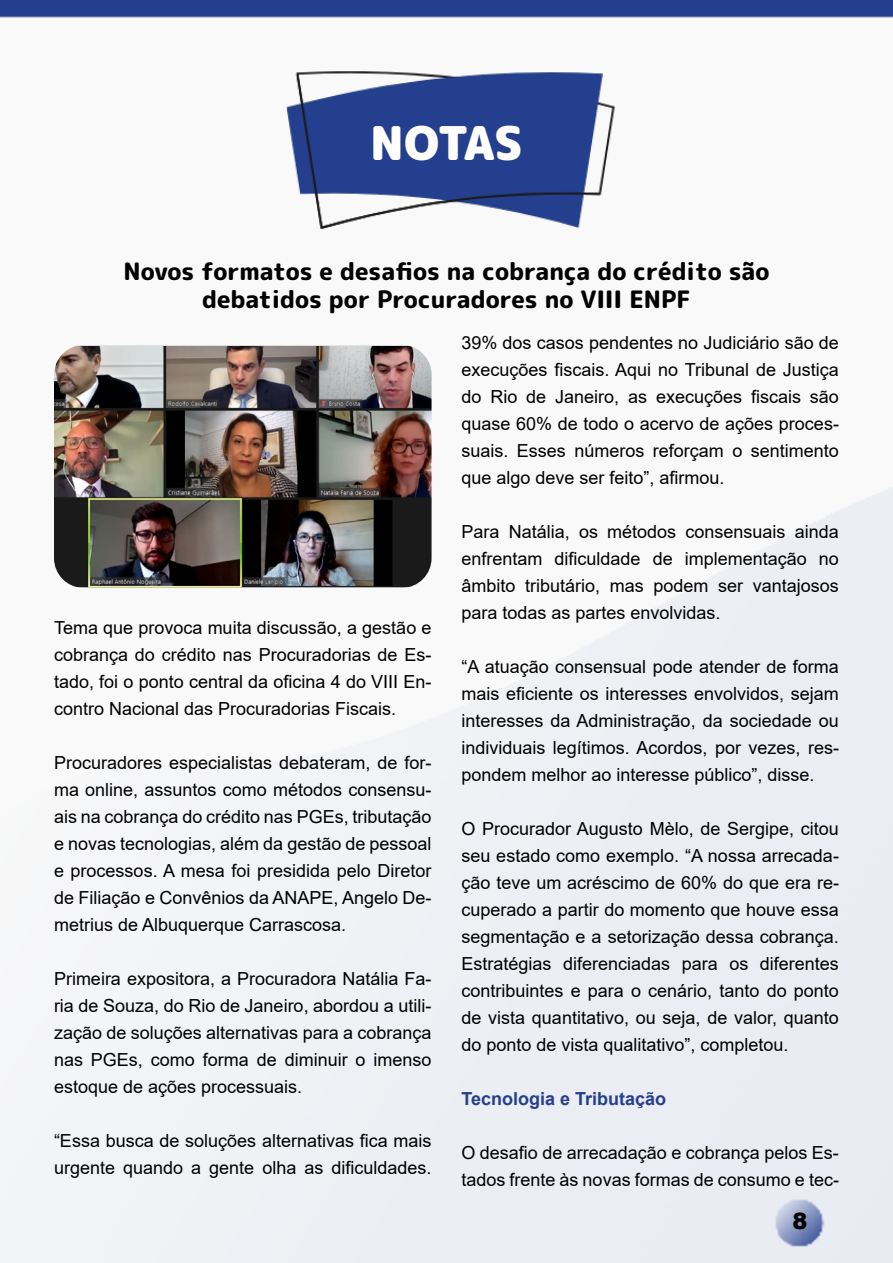
<style>
.page{position:relative;width:893px;height:1263px;background:#fff}
.page>*{position:absolute;margin:0;border:0;box-sizing:border-box;transform-origin:0 0}
.t1{font:900 46.5px "Rounded Mplus 1 c";letter-spacing:-.03em;color:#fff}
.t2{font:800 24px/28.8px "Rounded Mplus 1 c";color:#000;text-align:center}
.t3{font:900 22.5px "Arial";color:#000}
.t4{font:18px/27px "Arial";color:#000;text-align:justify}
.t5{font:700 18px "Arial";color:#253f8b}
</style>
<div class="page">
<img style="left:0;top:0;width:893px;height:1263px">
<img style="left:54px;top:346px;width:378px;height:242px">
<img style="left:273px;top:54px;width:347px;height:186px">
<h1 class="t1" style="left:370px;top:110px;width:154px">NOTAS</h1>
<h2 class="t2" style="left:123px;top:256px;width:647px">Novos formatos e desafios na cobrança do crédito são debatidos por Procuradores no VIII ENPF</h2>
<p class="t4" style="left:461px;top:329px;width:379px">39% dos casos pendentes no Judiciário são de execuções fiscais. Aqui no Tribunal de Justiça do Rio de Janeiro, as execuções fiscais são quase 60% de todo o acervo de ações proces&shy;suais. Esses números reforçam o sentimento que algo deve ser feito”, afirmou.</p>
<p class="t4" style="left:461px;top:518px;width:379px">Para Natália, os métodos consensuais ainda enfrentam dificuldade de implementação no âmbito tributário, mas podem ser vantajosos para todas as partes envolvidas.</p>
<p class="t4" style="left:461px;top:653px;width:379px">“A atuação consensual pode atender de forma mais eficiente os interesses envolvidos, sejam interesses da Administração, da sociedade ou individuais legítimos. Acordos, por vezes, res&shy;pondem melhor ao interesse público”, disse.</p>
<p class="t4" style="left:461px;top:815px;width:379px">O Procurador Augusto Mèlo, de Sergipe, citou seu estado como exemplo. “A nossa arrecada&shy;ção teve um acréscimo de 60% do que era re&shy;cuperado a partir do momento que houve essa segmentação e a setorização dessa cobrança.<br>Estratégias diferenciadas para os diferentes contribuintes e para o cenário, tanto do ponto de vista quantitativo, ou seja, de valor, quanto do ponto de vista qualitativo”, completou.</p>
<p class="t5" style="left:461px;top:1086px;width:206px">Tecnologia e Tributação</p>
<p class="t4" style="left:461px;top:1139px;width:379px">O desafio de arrecadação e cobrança pelos Es&shy;tados frente às novas formas de consumo e tec-</p>
<p class="t4" style="left:54px;top:614px;width:379px">Tema que provoca muita discussão, a gestão e cobrança do crédito nas Procuradorias de Es&shy;tado, foi o ponto central da oficina 4 do VIII En&shy;contro Nacional das Procuradorias Fiscais.</p>
<p class="t4" style="left:54px;top:749px;width:379px">Procuradores especialistas debateram, de for&shy;ma online, assuntos como métodos consensu&shy;ais na cobrança do crédito nas PGEs, tributação e novas tecnologias, além da gestão de pessoal e processos. A mesa foi presidida pelo Diretor de Filiação e Convênios da ANAPE, Angelo De&shy;metrius de Albuquerque Carrascosa.</p>
<p class="t4" style="left:54px;top:965px;width:379px">Primeira expositora, a Procuradora Natália Fa&shy;ria de Souza, do Rio de Janeiro, abordou a utili&shy;zação de soluções alternativas para a cobrança nas PGEs, como forma de diminuir o imenso estoque de ações processuais.</p>
<p class="t4" style="left:54px;top:1127px;width:379px">“Essa busca de soluções alternativas fica mais urgente quando a gente olha as dificuldades.</p>
<p class="t3" style="left:792px;top:1204px;width:17px">8</p>
</div>
